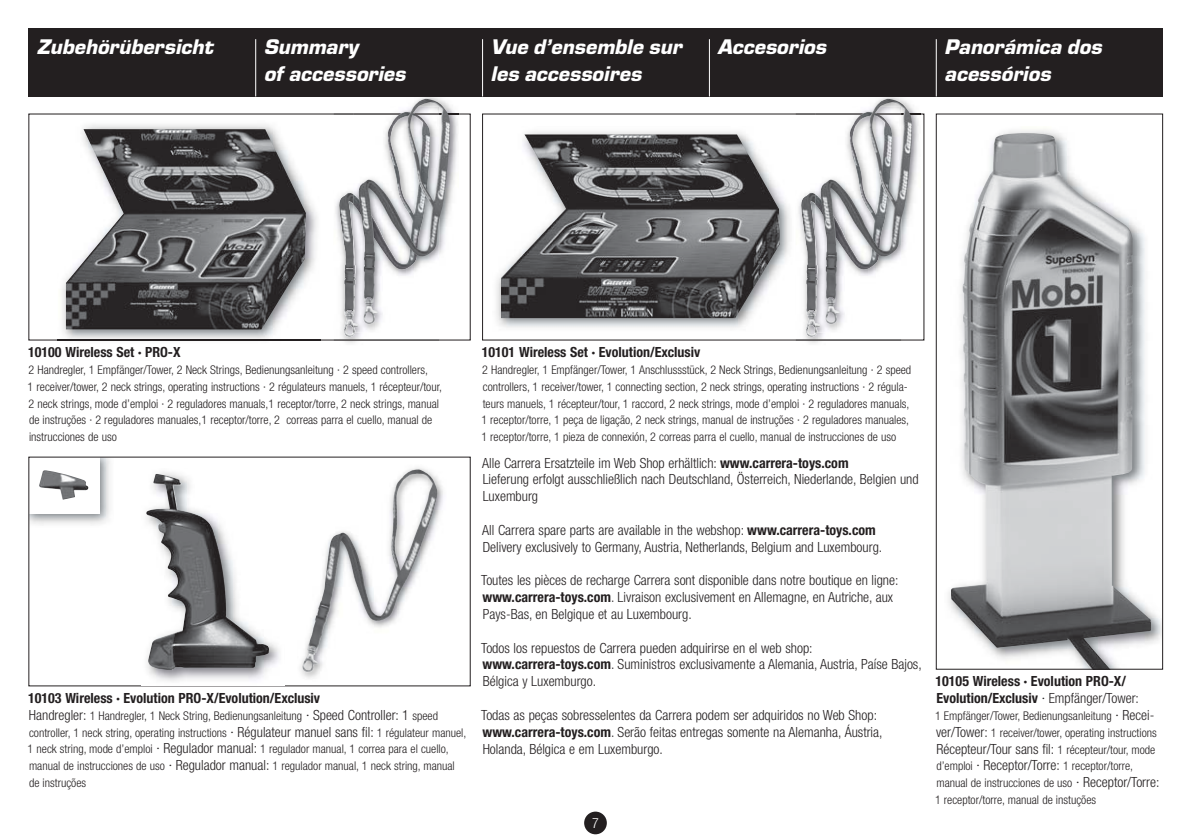
<style>
.page{position:relative;width:1191px;height:840px;background:#fff}
.page>*{position:absolute;margin:0;border:0;box-sizing:border-box;transform-origin:0 0}
.t1{font:italic 900 22px/26.4px "Eurostile T";color:#fff}
.t2{font:300 condensed 14px/16.8px "Helvetica Neue";color:#231f20}
.t3{font:700 condensed 14px/16.8px "Helvetica Neue";color:#231f20}
.t4{font:300 condensed 14px "Helvetica Neue";color:#fff}
.t5{font:300 condensed 12px/16.8px "Helvetica Neue";color:#231f20}
.s1{font-size:14px}
.s2{font-weight:700}
.s3{font-weight:300}
.s4{font-size:12px}
</style>
<div class="page">
<div style="left:28px;top:28px;width:1134px;height:68px;background:#231f20"></div>
<div style="left:584px;top:811px;width:23px;height:22px;background:#231f20;border-radius:50%"></div>
<svg style="left:28px;top:113px;width:443px;height:227px"></svg>
<hr style="left:255px;top:39px;width:1px;height:57px;background:#fff">
<hr style="left:482px;top:39px;width:1px;height:57px;background:#fff">
<hr style="left:709px;top:39px;width:1px;height:57px;background:#fff">
<hr style="left:935px;top:39px;width:1px;height:57px;background:#fff">
<img style="left:951px;top:133px;width:202px;height:534px">
<div style="left:935px;top:113px;width:228px;height:556px;border:1px solid #231f20"></div>
<img style="left:333px;top:340px;width:106px;height:3px">
<img style="left:333px;top:113px;width:106px;height:227px">
<img style="left:339px;top:192px;width:16px;height:144px">
<img style="left:353px;top:96px;width:106px;height:236px">
<img style="left:353px;top:107px;width:86px;height:225px">
<img style="left:353px;top:112px;width:6px;height:165px">
<img style="left:353px;top:277px;width:7px;height:55px">
<img style="left:359px;top:99px;width:91px;height:224px">
<img style="left:58px;top:120px;width:262px;height:221px">
<img style="left:58px;top:339px;width:262px;height:1px">
<img style="left:66px;top:129px;width:240px;height:200px">
<svg style="left:482px;top:113px;width:442px;height:227px"></svg>
<img style="left:492px;top:126px;width:301px;height:205px">
<img style="left:501px;top:134px;width:278px;height:184px">
<svg style="left:28px;top:456px;width:443px;height:230px"></svg>
<img style="left:297px;top:464px;width:149px;height:217px">
<img style="left:301px;top:469px;width:136px;height:204px">
<img style="left:142px;top:468px;width:142px;height:217px">
<img style="left:145px;top:473px;width:125px;height:196px">
<img style="left:795px;top:340px;width:106px;height:3px">
<img style="left:795px;top:113px;width:106px;height:227px">
<img style="left:801px;top:192px;width:16px;height:144px">
<img style="left:815px;top:96px;width:106px;height:236px">
<img style="left:815px;top:107px;width:86px;height:225px">
<img style="left:815px;top:112px;width:5px;height:165px">
<img style="left:815px;top:277px;width:7px;height:55px">
<img style="left:820px;top:99px;width:92px;height:224px">
<h1 class="t1" style="left:37px;top:36px;width:182px">Zubehörübersicht</h1>
<h1 class="t1" style="left:490px;top:36px;width:197px">Vue d’ensemble sur les accessoires</h1>
<h1 class="t1" style="left:717px;top:36px;width:115px">Accesorios</h1>
<h1 class="t1" style="left:944px;top:36px;width:163px">Panorámica dos acessórios</h1>
<h1 class="t1" style="left:264px;top:36px;width:148px">Summary ofaccessories</h1>
<p class="t3" style="left:28px;top:345px;width:154px">10100 Wireless Set · PRO-X</p>
<p class="t5" style="left:28px;top:362px;width:416px">2 Handregler, 1 Empfänger/Tower, 2 Neck Strings, Bedienungsanleitung · 2 speed controllers,<br>1 receiver/tower, 2 neck strings, operating instructions · 2 régulateurs manuels, 1 récepteur/tour, 2 neck strings, mode d’emploi · 2 reguladores manuals,1 receptor/torre, 2 neck strings, manual de instruções · 2 reguladores manuales,1 receptor/torre, 2 correas parra el cuello, manual de instrucciones de uso</p>
<p class="t3" style="left:28px;top:690px;width:294px">10103 Wireless · Evolution PRO-X/Evolution/Exclusiv</p>
<p class="t5" style="left:28px;top:707px;width:440px"><span class="s1">Handregler:</span> 1 Handregler, 1 Neck String, Bedienungsanleitung <span class="s1">· Speed Controller: 1</span> speed controller, 1 neck string, operating instructions <span class="s1">· Régulateur manuel sans fil:</span> 1 régulateur manuel, 1 neck string, mode d’emploi <span class="s1">· Regulador manual:</span> 1 regulador manual, 1 correa para el cuello, manual de instrucciones de uso <span class="s1">· Regulador manual:</span> 1 regulador manual, 1 neck string, manual de instruções</p>
<p class="t3" style="left:482px;top:345px;width:220px">10101 Wireless Set · Evolution/Exclusiv</p>
<p class="t5" style="left:481px;top:362px;width:431px">2 Handregler, 1 Empfänger/Tower, 1 Anschlussstück, 2 Neck Strings, Bedienungsanleitung · 2 speed controllers, 1 receiver/tower, 1 connecting section, 2 neck strings, operating instructions · 2 régula&shy;teurs manuels, 1 récepteur/tour, 1 raccord, 2 neck strings, mode d’emploi · 2 reguladores manuals, 1 receptor/torre, 1 peça de ligação, 2 neck strings, manual de instruções · 2 reguladores manuales, 1 receptor/torre, 1 pieza de connexión, 2 correas parra el cuello, manual de instrucciones de uso</p>
<p class="t2" style="left:482px;top:455px;width:438px">Alle Carrera Ersatzteile im Web Shop erhältlich: <span class="s2">www.carrera-toys.com<br></span>Lieferung erfolgt ausschließlich nach Deutschland, Österreich, Niederlande, Belgien und<br>Luxemburg</p>
<p class="t2" style="left:482px;top:522px;width:401px">All Carrera spare parts are available in the webshop: <span class="s2">www.carrera-toys.com<br></span>Delivery exclusively to Germany, Austria, Netherlands, Belgium and Luxembourg.</p>
<p class="t2" style="left:481px;top:573px;width:419px">Toutes les pièces de recharge Carrera sont disponible dans notre boutique en ligne: <span class="s2">www.carrera-toys.com</span>. Livraison exclusivement en Allemagne, en Autriche, aux<br>Pays-Bas, en Belgique et au Luxembourg.</p>
<p class="t2" style="left:481px;top:640px;width:442px">Todos los repuestos de Carrera pueden adquirirse en el web shop: <span class="s2">www.carrera-toys.com</span>. Suministros exclusivamente a Alemania, Austria, Paíse Bajos,<br>Bélgica y Luxemburgo.</p>
<p class="t2" style="left:481px;top:707px;width:403px">Todas as peças sobresselentes da Carrera podem ser adquiridos no Web Shop: <span class="s2">www.carrera-toys.com</span>. Serão feitas entregas somente na Alemanha, Áustria,<br>Holanda, Bélgica e em Luxemburgo.</p>
<p class="t4" style="left:592px;top:818px;width:8px">7</p>
<p class="t3" style="left:935px;top:673px;width:205px">10105 Wireless · Evolution PRO-X/<br>Evolution/Exclusiv <span class="s3">· Empfänger/Tower:</span></p>
<p class="t5" style="left:935px;top:707px;width:223px">1 Empfänger/Tower, Bedienungsanleitung <span class="s1">· Recei&shy;ver/Tower:</span> 1 receiver/tower, operating instructions</p>
<p class="t2" style="left:936px;top:741px;width:220px">Récepteur/Tour sans fil: <span class="s4">1 récepteur/tour, mode</span></p>
<p class="t5" style="left:935px;top:758px;width:226px">d’emploi <span class="s1">· Receptor/Torre:</span> 1 receptor/torre, manual de instrucciones de uso <span class="s1">· Receptor/Torre:<br></span>1 receptor/torre, manual de instuções</p>
</div>
